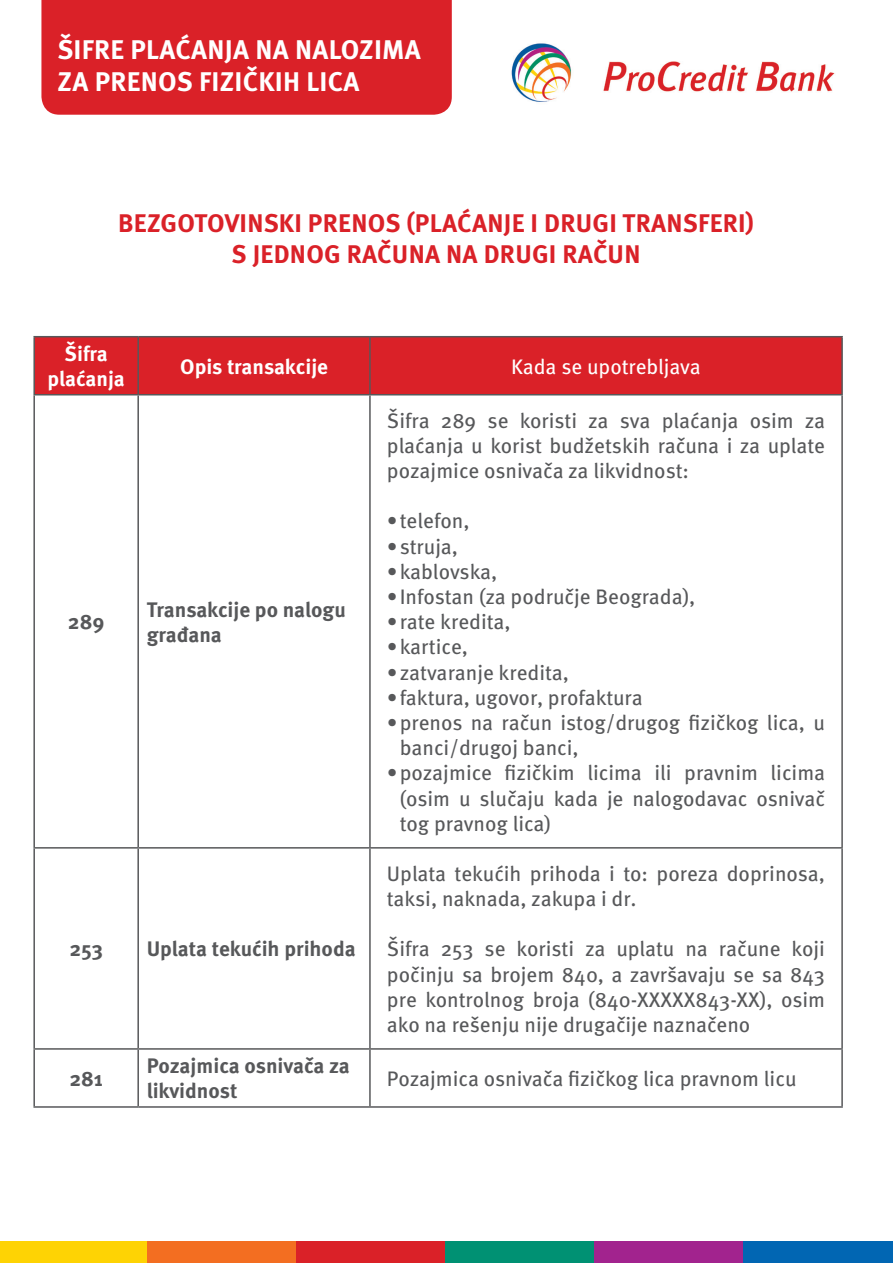
<style>
.page{position:relative;width:893px;height:1263px;background:#fff}
.page>*{position:absolute;margin:0;border:0;box-sizing:border-box;transform-origin:0 0}
.t1{font:700 27px/32.4px "Meta Pro";letter-spacing:.01em;color:#fff}
.t2{font:700 25.5px "Meta Pro";letter-spacing:.01em;color:#da2128}
.t3{font:21px/25.2px "Meta Pro";letter-spacing:-.005em;color:#57585a;text-align:justify}
.t4{font:700 21px/25.2px "Meta Pro";letter-spacing:-.005em;color:#57585a}
.t5{font:700 21px/25.2px "Meta Pro";letter-spacing:-.005em;color:#fff;text-align:center}
.t6{font:21px "Meta Pro";letter-spacing:-.005em;color:#fff}
</style>
<div class="page">
<svg style="left:0;top:1241px;width:893px;height:1px"></svg>
<img style="left:511px;top:43px;width:324px;height:59px">
<div style="left:0;top:1242px;width:147px;height:21px;background:#fed304"></div>
<div style="left:147px;top:1242px;width:149px;height:21px;background:#f36e21"></div>
<div style="left:296px;top:1242px;width:149px;height:21px;background:#da2128"></div>
<div style="left:445px;top:1242px;width:149px;height:21px;background:#009173"></div>
<div style="left:594px;top:1242px;width:149px;height:21px;background:#a2238e"></div>
<div style="left:743px;top:1242px;width:150px;height:21px;background:#0166b3"></div>
<div style="left:41px;top:0;width:411px;height:115px;background:#da2128"></div>
<div style="left:35px;top:337px;width:806px;height:57px;background:#da2128"></div>
<hr style="left:33px;top:336px;width:105px;height:1px;background:#57585a">
<hr style="left:33px;top:337px;width:2px;height:57px;background:#57585a">
<hr style="left:138px;top:336px;width:232px;height:1px;background:#57585a">
<hr style="left:137px;top:337px;width:2px;height:57px;background:#57585a">
<hr style="left:370px;top:336px;width:473px;height:1px;background:#57585a">
<hr style="left:369px;top:337px;width:2px;height:57px;background:#57585a">
<hr style="left:841px;top:337px;width:2px;height:57px;background:#57585a">
<hr style="left:33px;top:394px;width:105px;height:1px;background:#57585a">
<hr style="left:33px;top:395px;width:2px;height:452px;background:#57585a">
<hr style="left:138px;top:394px;width:232px;height:1px;background:#57585a">
<hr style="left:137px;top:395px;width:2px;height:452px;background:#57585a">
<hr style="left:370px;top:394px;width:473px;height:1px;background:#57585a">
<hr style="left:369px;top:395px;width:2px;height:452px;background:#57585a">
<hr style="left:841px;top:395px;width:2px;height:452px;background:#57585a">
<hr style="left:33px;top:847px;width:105px;height:1px;background:#57585a">
<hr style="left:33px;top:848px;width:2px;height:200px;background:#57585a">
<hr style="left:138px;top:847px;width:232px;height:1px;background:#57585a">
<hr style="left:137px;top:848px;width:2px;height:200px;background:#57585a">
<hr style="left:370px;top:847px;width:473px;height:1px;background:#57585a">
<hr style="left:369px;top:848px;width:2px;height:200px;background:#57585a">
<hr style="left:841px;top:848px;width:2px;height:200px;background:#57585a">
<hr style="left:33px;top:1048px;width:105px;height:2px;background:#57585a">
<hr style="left:33px;top:1050px;width:2px;height:56px;background:#57585a">
<hr style="left:138px;top:1048px;width:232px;height:2px;background:#57585a">
<hr style="left:137px;top:1050px;width:2px;height:56px;background:#57585a">
<hr style="left:370px;top:1048px;width:473px;height:2px;background:#57585a">
<hr style="left:369px;top:1050px;width:2px;height:56px;background:#57585a">
<hr style="left:841px;top:1050px;width:2px;height:56px;background:#57585a">
<hr style="left:33px;top:1106px;width:105px;height:2px;background:#57585a">
<hr style="left:138px;top:1106px;width:232px;height:2px;background:#57585a">
<hr style="left:370px;top:1106px;width:473px;height:2px;background:#57585a">
<p class="t1" style="left:58px;top:31px;width:365px">ŠIFRE PLAĆANJA NA NALOZIMA<br>ZA PRENOS FIZIČKIH LICA</p>
<p class="t2" style="left:118px;top:203px;width:76px">Bezgoto</p>
<p class="t2" style="left:225px;top:203px;width:28px">vinski</p>
<p class="t2" style="left:308px;top:203px;width:16px">prenos</p>
<p class="t2" style="left:406px;top:203px;width:23px">(plaćanje</p>
<p class="t2" style="left:531px;top:203px;width:107px">i drugi transferi</p>
<p class="t2" style="left:746px;top:203px;width:10px">)</p>
<p class="t2" style="left:232px;top:235px;width:132px">sjednog računa</p>
<p class="t2" style="left:446px;top:235px;width:133px">na drugi račun</p>
<p class="t5" style="left:47px;top:340px;width:79px">Šifra plaćanja</p>
<p class="t4" style="left:68px;top:608px;width:38px">289</p>
<p class="t5" style="left:180px;top:352px;width:149px">Opis transakcije</p>
<p class="t6" style="left:511px;top:350px;width:191px">Kada se upotrebljava</p>
<p class="t4" style="left:147px;top:595px;width:201px">Transakcije po nalogu građana</p>
<p class="t3" style="left:387px;top:406px;width:440px">Šifra 289 se koristi za sva plaćanja osim za plaćanja u korist budžetskih računa i za uplate pozajmice osnivača za likvidnost:</p>
<p class="t3" style="left:387px;top:507px;width:84px">• telefon,</p>
<p class="t3" style="left:387px;top:532px;width:73px">• struja,</p>
<p class="t3" style="left:387px;top:557px;width:112px">• kablovska,</p>
<p class="t3" style="left:387px;top:583px;width:310px">• Infostan (za područje Beograda),</p>
<p class="t3" style="left:387px;top:608px;width:125px">• rate kredita,</p>
<p class="t3" style="left:387px;top:633px;width:83px">• kartice,</p>
<p class="t3" style="left:387px;top:658px;width:184px">• zatvaranje kredita,</p>
<p class="t3" style="left:387px;top:683px;width:257px">• faktura, ugovor, profaktura</p>
<p class="t3" style="left:400px;top:709px;width:427px;text-indent:-13px">• prenos na račun istog/drugog fizičkog lica, u banci/drugoj banci,</p>
<p class="t3" style="left:400px;top:759px;width:427px;text-indent:-13px">• pozajmice fizičkim licima ili pravnim licima (osim u slučaju kada je nalogodavac osnivač tog pravnog lica)</p>
<p class="t4" style="left:69px;top:935px;width:35px">253</p>
<p class="t4" style="left:147px;top:935px;width:210px">Uplata tekućih prihoda</p>
<p class="t4" style="left:69px;top:1065px;width:35px">281</p>
<p class="t4" style="left:147px;top:1052px;width:205px">Pozajmica osnivača za likvidnost</p>
<p class="t3" style="left:387px;top:859px;width:440px">Uplata tekućih prihoda i to: poreza doprinosa, taksi, naknada, zakupa i dr.</p>
<p class="t3" style="left:387px;top:935px;width:440px">Šifra 253 se koristi za uplatu na račune koji počinju sa brojem 840, a završavaju se sa 843 pre kontrolnog broja (840-XXXXX843-XX), osim ako na rešenju nije drugačije naznačeno</p>
<p class="t3" style="left:387px;top:1064px;width:411px">Pozajmica osnivača fizičkog lica pravnom licu</p>
</div>
